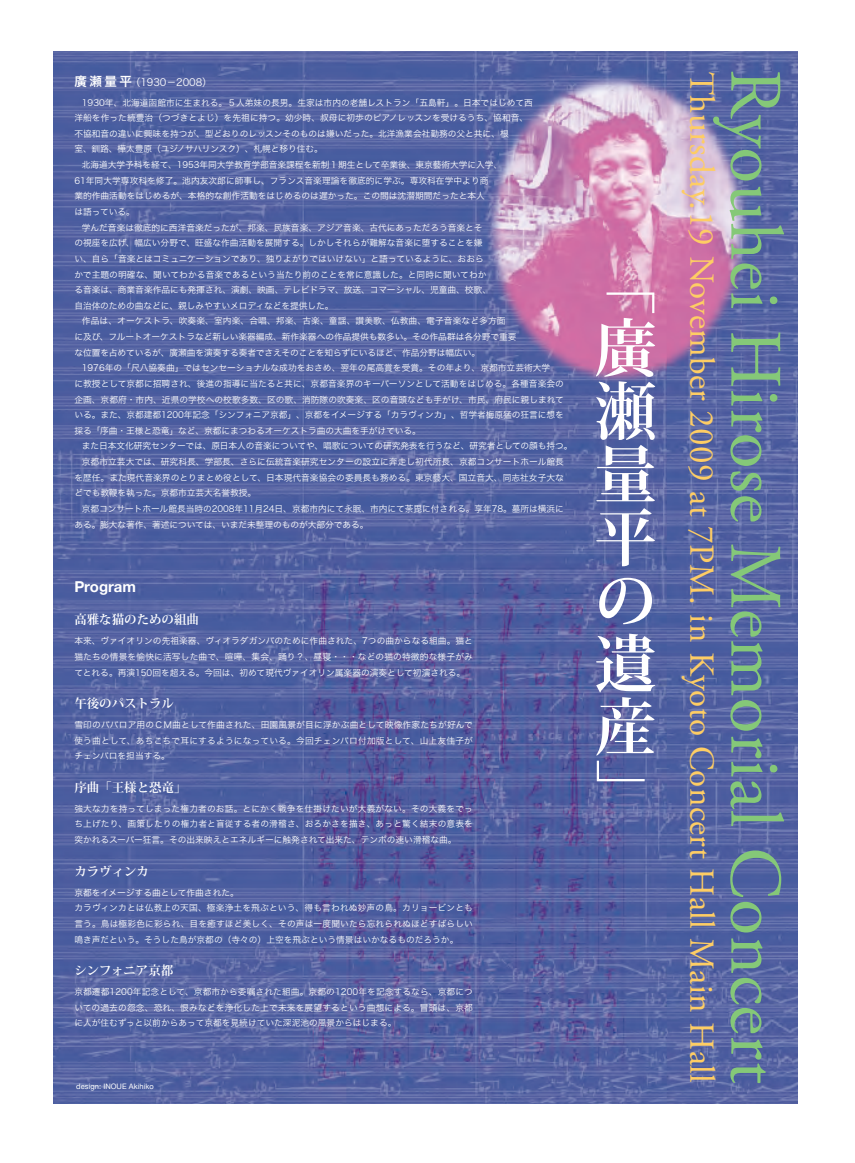
<style>
.page{position:relative;width:855px;height:1163px;background:#fff}
.page>*{position:absolute;margin:0;border:0;box-sizing:border-box;transform-origin:0 0}
.t1{font:73.75px "Adobe Garamond Pro";letter-spacing:.01em;color:#85c878}
.t2{font:700 62.5px/63.1px "Koz Min Pro";color:#fff;text-align:justify}
.t3{font:300 62.5px "Koz Min Pro";color:#fff}
.t4{font:35px "Adobe Garamond Pro";letter-spacing:.01em;color:#fecd64}
.t5{font:700 15px "Helvetica Neue";color:#fff}
.t6{font:700 12.5px "Koz Min Pro";color:#fff}
.t7{font:10px "Hira Kaku Pro W3";letter-spacing:-.01em;color:#fff}
.t8{font:8.75px/15.6px "Hira Kaku Pro W3";color:#fff;text-align:justify}
.t9{font:7.5px "Helvetica Neue";letter-spacing:.01em;color:#fff}
.s1{font-family:"Hira Kaku Pro W6";font-size:12.5px}
</style>
<div class="page">
<img style="left:53px;top:51px;width:744px;height:1052px">
<p class="t7" style="left:74px;top:73px;width:139px"><span class="s1">廣瀬量平</span>（1930－2008）</p>
<p class="t8" style="left:82px;top:94px;width:453px">1930年、北海道函館市に生まれる。５人弟妹の長男。生家は市内の老舗レストラン「五島軒」。日本ではじめて西</p>
<p class="t8" style="left:74px;top:109px;width:455px">洋船を作った続豊治（つづきとよじ）を先祖に持つ。幼少時、叔母に初歩のピアノレッスンを受けるうち、協和音、</p>
<p class="t8" style="left:74px;top:125px;width:436px">不協和音の違いに興味を持つが、型どおりのレッスンそのものは嫌いだった。北洋漁業会社勤務の父と共に、根</p>
<p class="t8" style="left:74px;top:141px;width:250px">室、釧路、樺太豊原（ユジノサハリンスク）、札幌と移り住む。</p>
<p class="t8" style="left:82px;top:156px;width:422px">北海道大学予科を経て、1953年同大学教育学部音楽課程を新制１期生として卒業後、東京藝術大学に入学、</p>
<p class="t8" style="left:74px;top:172px;width:416px">61年同大学専攻科を修了。池内友次郎に師事し、フランス音楽理論を徹底的に学ぶ。専攻科在学中より商</p>
<p class="t8" style="left:74px;top:188px;width:412px">業的作曲活動をはじめるが、本格的な創作活動をはじめるのは遅かった。この間は沈潜期間だったと本人</p>
<p class="t8" style="left:74px;top:203px;width:62px">は語っている。</p>
<p class="t8" style="left:82px;top:219px;width:402px">学んだ音楽は徹底的に西洋音楽だったが、邦楽、民族音楽、アジア音楽、古代にあっただろう音楽とそ</p>
<p class="t8" style="left:74px;top:234px;width:410px">の視座を広げ、幅広い分野で、旺盛な作曲活動を展開する。しかしそれらが難解な音楽に堕することを嫌</p>
<p class="t8" style="left:74px;top:250px;width:411px">い、自ら「音楽とはコミュニケーションであり、独りよがりではいけない」と語っているように、おおら</p>
<p class="t8" style="left:74px;top:266px;width:414px">かで主題の明確な、聞いてわかる音楽であるという当たり前のことを常に意識した。と同時に聞いてわか</p>
<p class="t8" style="left:74px;top:281px;width:418px">る音楽は、商業音楽作品にも発揮され、演劇、映画、テレビドラマ、放送、コマーシャル、児童曲、校歌、</p>
<p class="t8" style="left:74px;top:297px;width:261px">自治体のための曲などに、親しみやすいメロディなどを提供した。</p>
<p class="t8" style="left:82px;top:313px;width:425px">作品は、オーケストラ、吹奏楽、室内楽、合唱、邦楽、古楽、童謡、讃美歌、仏教曲、電子音楽など多方面</p>
<p class="t8" style="left:74px;top:328px;width:444px">に及び、フルートオーケストラなど新しい楽器編成、新作楽器への作品提供も数多い。その作品群は各分野で重要</p>
<p class="t8" style="left:74px;top:344px;width:407px">な位置を占めているが、廣瀬曲を演奏する奏者でさえそのことを知らずにいるほど、作品分野は幅広い。</p>
<p class="t8" style="left:82px;top:359px;width:470px">1976年の「尺八協奏曲」ではセンセーショナルな成功をおさめ、翌年の尾高賞を受賞。その年より、京都市立芸術大学</p>
<p class="t8" style="left:74px;top:375px;width:491px">に教授として京都に招聘され、後進の指導に当たると共に、京都音楽界のキーパーソンとして活動をはじめる。各種音楽会の</p>
<p class="t8" style="left:74px;top:391px;width:491px">企画、京都府・市内、近県の学校への校歌多数、区の歌、消防隊の吹奏楽、区の音頭なども手がけ、市民、府民に親しまれて</p>
<p class="t8" style="left:74px;top:406px;width:491px">いる。また、京都建都1200年記念「シンフォニア京都」、京都をイメージする「カラヴィンカ」、哲学者梅原猛の狂言に想を</p>
<p class="t8" style="left:74px;top:422px;width:348px">採る「序曲・王様と恐竜」など、京都にまつわるオーケストラ曲の大曲を手がけている。</p>
<p class="t8" style="left:82px;top:438px;width:492px">また日本文化研究センターでは、原日本人の音楽についてや、唱歌についての研究発表を行うなど、研究者としての顔も持つ。</p>
<p class="t8" style="left:82px;top:453px;width:484px">京都市立芸大では、研究科長、学部長、さらに伝統音楽研究センターの設立に奔走し初代所長、京都コンサートホール館長</p>
<p class="t8" style="left:74px;top:469px;width:491px">を歴任。また現代音楽界のとりまとめ役として、日本現代音楽協会の委員長も務める。東京藝大、国立音大、同志社女子大な</p>
<p class="t8" style="left:74px;top:484px;width:184px">どでも教鞭を執った。京都市立芸大名誉教授。</p>
<p class="t8" style="left:82px;top:500px;width:484px">京都コンサートホール館長当時の2008年11月24日、京都市内にて永眠、市内にて荼毘に付される。享年78。墓所は横浜に</p>
<p class="t8" style="left:74px;top:516px;width:296px">ある。膨大な著作、著述については、いまだ未整理のものが大部分である。</p>
<h3 class="t5" style="left:74px;top:577px;width:63px">Program</h3>
<h3 class="t6" style="left:74px;top:610px;width:126px">高雅な猫のための組曲</h3>
<p class="t8" style="left:74px;top:632px;width:400px">本来、ヴァイオリンの先祖楽器、ヴィオラダガンバのために作曲された、7つの曲からなる組曲。猫と猫たちの情景を愉快に活写した曲で、喧嘩、集会、踊り？、昼寝・・・などの猫の特徴的な様子がみてとれる。再演150回を超える。今回は、初めて現代ヴァイオリン属楽器の演奏として初演される。</p>
<h3 class="t6" style="left:74px;top:694px;width:101px">午後のパストラル</h3>
<p class="t8" style="left:74px;top:716px;width:400px">雪印のババロア用のＣＭ曲として作曲された、田園風景が目に浮かぶ曲として映像作家たちが好んで使う曲として、あちこちで耳にするようになっている。今回チェンバロ付加版として、山上友佳子がチェンバロを担当する。</p>
<h3 class="t6" style="left:74px;top:778px;width:114px">序曲「王様と恐竜」</h3>
<p class="t8" style="left:74px;top:800px;width:400px">強大な力を持ってしまった権力者のお話。とにかく戦争を仕掛けたいが大義がない。その大義をでっち上げたり、画策したりの権力者と盲従する者の滑稽さ、おろかさを描き、あっと驚く結末の意表を突かれるスーパー狂言。その出来映えとエネルギーに触発されて出来た、テンポの速い滑稽な曲。</p>
<h3 class="t6" style="left:74px;top:862px;width:76px">カラヴィンカ</h3>
<p class="t8" style="left:74px;top:884px;width:400px;text-align:left">京都をイメージする曲として作曲された。<br>カラヴィンカとは仏教上の天国、極楽浄土を飛ぶという、得も言われぬ妙声の鳥。カリョービンとも言う。鳥は極彩色に彩られ、目を癒すほど美しく、その声は一度聞いたら忘れられぬほどすばらしい鳴き声だという。そうした鳥が京都の（寺々の）上空を飛ぶという情景はいかなるものだろうか。</p>
<h3 class="t6" style="left:74px;top:961px;width:101px">シンフォニア京都</h3>
<p class="t8" style="left:74px;top:983px;width:400px">京都遷都1200年記念として、京都市から委嘱された組曲。京都の1200年を記念するなら、京都についての過去の怨念、恐れ、恨みなどを浄化した上で未来を展望するという曲想による。冒頭は、京都に人が住むずっと以前からあって京都を見続けていた深泥池の風景からはじまる。</p>
<p class="t9" style="left:76px;top:1081px;width:79px">design: INOUE Akihiko</p>
<h2 class="t3" style="left:594px;top:241px;width:64px">「</h2>
<h2 class="t2" style="left:594px;top:314px;width:64px">廣瀬量平の遺産</h2>
<h2 class="t3" style="left:594px;top:746px;width:64px">」</h2>
<h1 class="t1" style="left:799px;top:69px;width:1016px;rotate:90deg">Ryouhei Hirose Memorial Concert</h1>
<h3 class="t4" style="left:722px;top:72px;width:1012px;rotate:90deg">Thursday.19 November 2009 at 7PM. in Kyoto Concert Hall Main Hall</h3>
</div>
